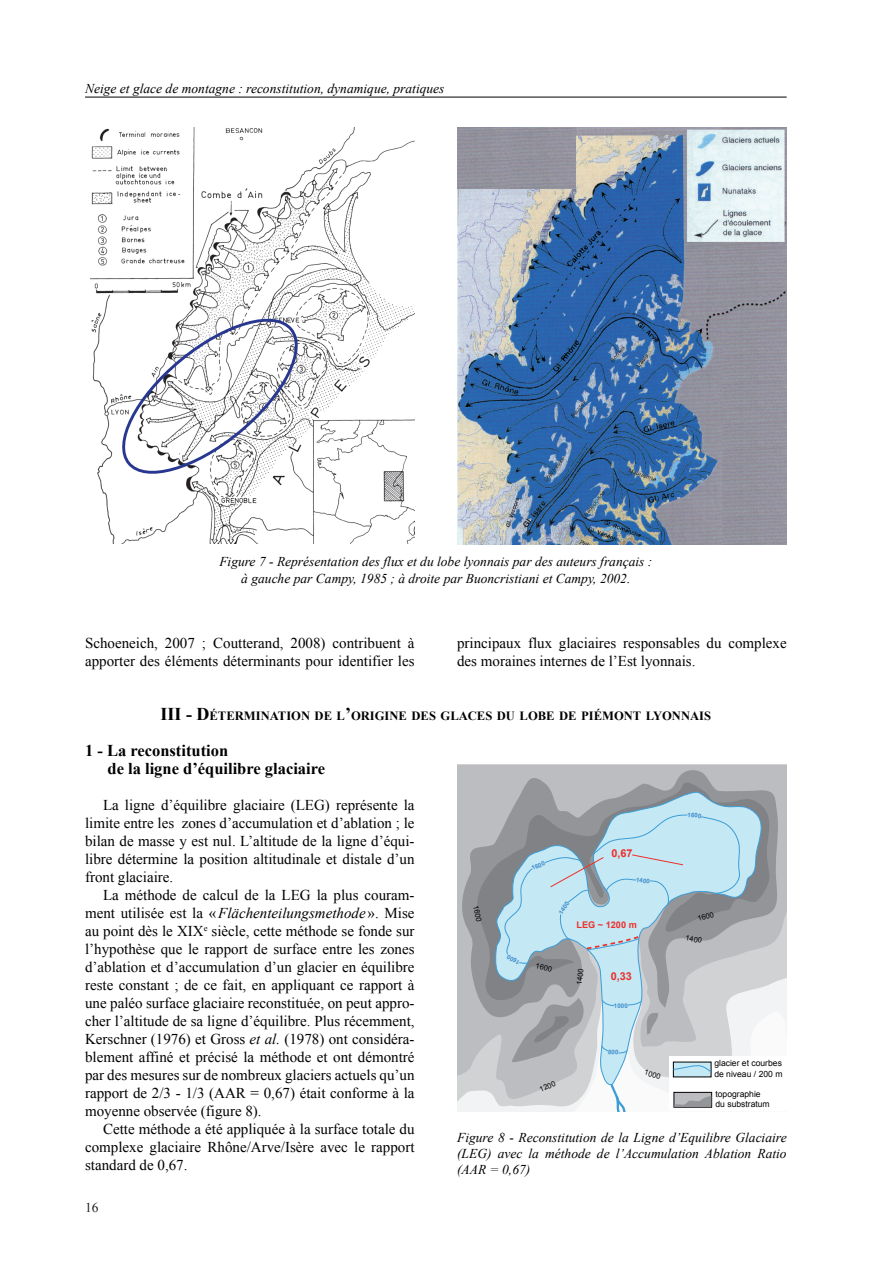
<style>
.page{position:relative;width:893px;height:1263px;background:#fff}
.page>*{position:absolute;margin:0;border:0;box-sizing:border-box;transform-origin:0 0}
.t1{font:700 16.5px/18px "Times New Roman";color:#000}
.t2{font:15px/18px "Times New Roman";color:#000;text-align:justify}
.t3{font:italic 13.5px/16.2px "Times New Roman";color:#000;text-align:center}
.t4{font:13.5px "Times New Roman";color:#231f20}
.t5{font:700 12.6px "Times New Roman";color:#000}
.t6{font:700 10.8px "Arial";color:#ee2f2a}
.t7{font:700 9.15px "Arial";color:#ee2f2a}
.t8{font:8.55px/10.4px "Arial";color:#000}
.t9{font:7.5px "Arial";color:#000}
.t10{font:700 6.3px "Arial";color:#408fcd}
.s1{font-size:18px}
.s2{font-style:italic}
</style>
<div class="page">
<hr style="left:85px;top:97px;width:702px;height:1px;background:#000">
<img style="left:91px;top:128px;width:324px;height:416px">
<svg style="left:113px;top:305px;width:194px;height:178px"></svg>
<img style="left:457px;top:128px;width:330px;height:417px">
<img style="left:686px;top:248px;width:101px;height:26px">
<img style="left:722px;top:330px;width:65px;height:79px">
<img style="left:722px;top:422px;width:65px;height:44px">
<img style="left:722px;top:466px;width:65px;height:78px">
<img style="left:722px;top:128px;width:65px;height:78px">
<img style="left:687px;top:130px;width:98px;height:112px">
<img style="left:457px;top:128px;width:53px;height:60px">
<img style="left:510px;top:128px;width:66px;height:60px">
<svg style="left:457px;top:1099px;width:127px;height:10px"></svg>
<svg style="left:457px;top:764px;width:329px;height:335px"></svg>
<svg style="left:459px;top:768px;width:319px;height:252px;background:#b6b7ba"></svg>
<svg style="left:476px;top:782px;width:296px;height:220px;background:#a2a4a7"></svg>
<svg style="left:495px;top:791px;width:272px;height:295px;background:#b8bfc3"></svg>
<svg style="left:608px;top:1081px;width:21px;height:31px"></svg>
<svg style="left:601px;top:999px;width:57px;height:36px;background:#bcd5df"></svg>
<div style="left:669px;top:1056px;width:117px;height:54px;background:#fff"></div>
<svg style="left:504px;top:811px;width:236px;height:154px;background:#afc8d3"></svg>
<div style="left:673px;top:1062px;width:38px;height:15px;background:#c4e8f4"></div>
<div style="left:674px;top:1092px;width:38px;height:15px;background:#bcbdc0"></div>
<div style="left:674px;top:1092px;width:38px;height:15px;border:1px solid #000"></div>
<svg style="left:674px;top:1096px;width:37px;height:11px"></svg>
<svg style="left:673px;top:1062px;width:38px;height:10px"></svg>
<svg style="left:601px;top:1045px;width:27px;height:11px"></svg>
<p class="t3" style="left:85px;top:80px;width:361px">Neige et glace de montagne : reconstitution, dynamique, pratiques</p>
<p class="t3" style="left:219px;top:553px;width:434px">Figure 7 - Représentation des flux et du lobe lyonnais par des auteurs français : à gauche par Campy, 1985 ; à droite par Buoncristiani et Campy, 2002.</p>
<p class="t2" style="left:457px;top:634px;width:331px">principaux flux glaciaires responsables du complexe des moraines internes de l’Est lyonnais.</p>
<p class="t5" style="left:161px;top:707px;width:552px"><span class="s1">III - D</span>ÉTERMINATION DE L<span class="s1">’</span>ORIGINE DES GLACES DU LOBE DE PIÉMONT LYONNAIS</p>
<p class="t1" style="left:108px;top:741px;width:219px;text-indent:-23px">1 - La reconstitution<br>de la ligne d’équilibre glaciaire</p>
<p class="t2" style="left:85px;top:796px;width:331px;text-indent:18px">La ligne d’équilibre glaciaire (LEG) représente la limite entre les zones d’accumulation et d’ablation ; le bilan de masse y est nul. L’altitude de la ligne d’équi&shy;libre détermine la position altitudinale et distale d’un front glaciaire.</p>
<p class="t2" style="left:85px;top:886px;width:331px;text-indent:18px">La méthode de calcul de la LEG la plus couram&shy;ment utilisée est la «<span class="s2">Flächenteilungsmethode</span>». Mise au point dès le XIX<sup>e</sup> siècle, cette méthode se fonde sur l’hypothèse que le rapport de surface entre les zones d’ablation et d’accumulation d’un glacier en équilibre reste constant ; de ce fait, en appliquant ce rapport à une paléo surface glaciaire reconstituée, on peut appro&shy;cher l’altitude de sa ligne d’équilibre. Plus récemment, Kerschner (1976) et Gross <span class="s2">et al.</span> (1978) ont considéra&shy;blement affiné et précisé la méthode et ont démontré par des mesures sur de nombreux glaciers actuels qu’un rapport de 2/3 - 1/3 (AAR = 0,67) était conforme à la moyenne observée (figure 8).</p>
<p class="t2" style="left:85px;top:1120px;width:331px;text-indent:18px">Cette méthode a été appliquée à la surface totale du complexe glaciaire Rhône/Arve/Isère avec le rapport standard de 0,67.</p>
<p class="t2" style="left:85px;top:634px;width:331px">Schoeneich, 2007 ; Coutterand, 2008) contribuent à apporter des éléments déterminants pour identifier les</p>
<p class="t10" style="left:688px;top:810px;width:15px;rotate:6deg">1600</p>
<p class="t6" style="left:611px;top:846px;width:23px">0,67</p>
<p class="t10" style="left:530px;top:865px;width:15px;rotate:-25deg">1600</p>
<p class="t10" style="left:636px;top:875px;width:15px;rotate:6deg">1400</p>
<p class="t10" style="left:557px;top:912px;width:15px;rotate:-57deg">1400</p>
<p class="t9" style="left:481px;top:905px;width:18px;rotate:78deg">1600</p>
<p class="t9" style="left:696px;top:914px;width:18px;rotate:-16deg">1600</p>
<p class="t7" style="left:576px;top:919px;width:62px">LEG ~ 1200 m</p>
<p class="t9" style="left:686px;top:933px;width:18px;rotate:9deg">1400</p>
<p class="t10" style="left:517px;top:967px;width:15px;rotate:-150deg">1600</p>
<p class="t9" style="left:537px;top:961px;width:18px;rotate:11deg">1600</p>
<p class="t9" style="left:574px;top:985px;width:18px;rotate:-84deg">1400</p>
<p class="t6" style="left:611px;top:969px;width:23px">0,33</p>
<p class="t10" style="left:614px;top:1002px;width:15px;rotate:-2deg">1000</p>
<p class="t8" style="left:714px;top:1058px;width:70px">glacier et courbes de niveau / 200 m</p>
<p class="t8" style="left:715px;top:1088px;width:56px">topographie du substratum</p>
<p class="t9" style="left:646px;top:1067px;width:18px;rotate:16deg">1000</p>
<p class="t9" style="left:538px;top:1085px;width:18px;rotate:-23deg">1200</p>
<p class="t3" style="left:457px;top:1129px;width:331px;text-align:justify">Figure 8 - Reconstitution de la Ligne d’Equilibre Glaciaire (LEG) avec la méthode de l’Accumulation Ablation Ratio (AAR = 0,67)</p>
<p class="t4" style="left:85px;top:1198px;width:15px">16</p>
</div>
